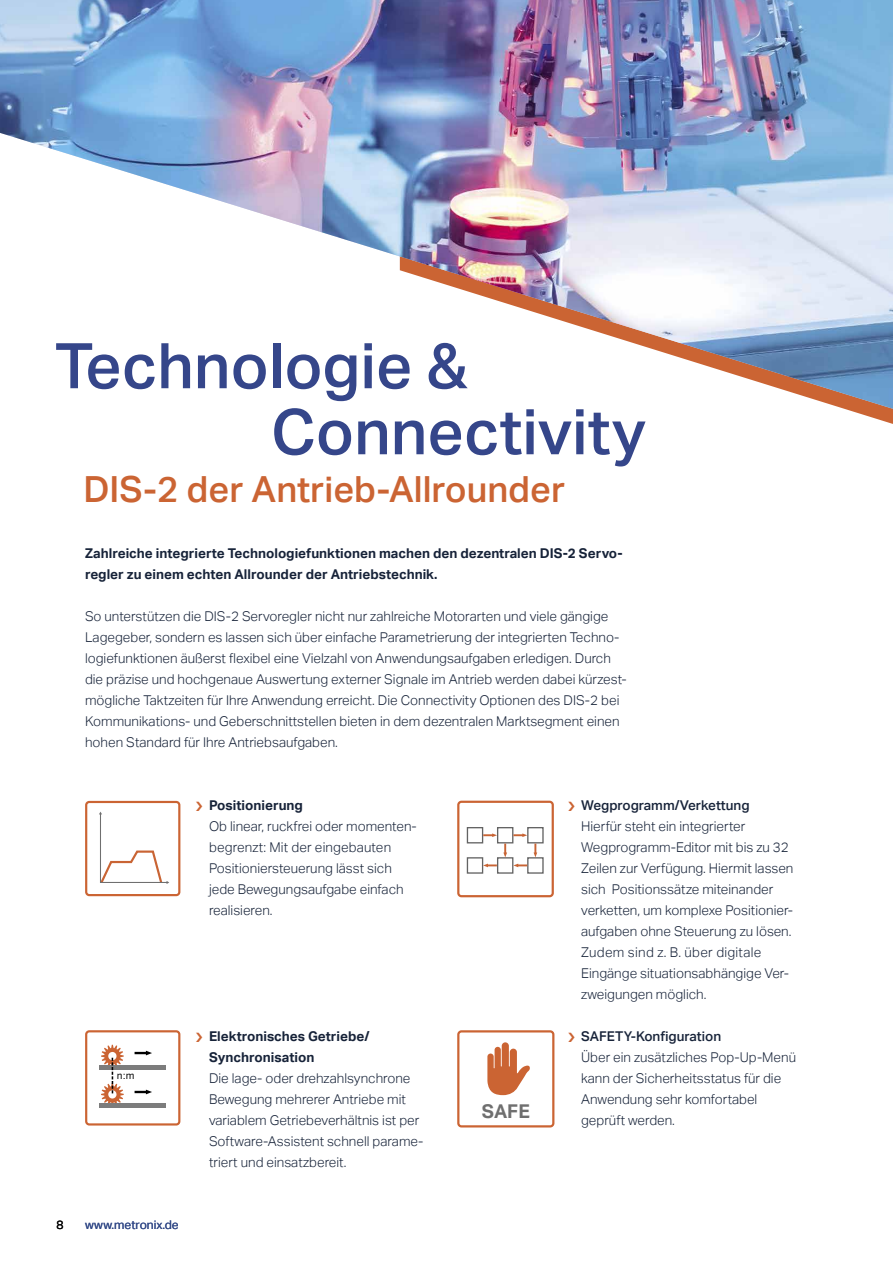
<style>
.page{position:relative;width:893px;height:1263px;background:#fff}
.page>*{position:absolute;margin:0;border:0;box-sizing:border-box;transform-origin:0 0}
.t1{font:500 63px/66px "Aktiv Grotesk";color:#35468a}
.t2{font:500 36px "Aktiv Grotesk";color:#cb6433}
.t3{font:700 19.05px "Aktiv Grotesk";color:#6f6f6f}
.t4{font:300 13.5px/21px "Aktiv Grotesk";color:#172339}
.t5{font:700 13.5px/21px "Aktiv Grotesk";color:#172339}
.t6{font:500 13.5px "Aktiv Grotesk";color:#172339}
.t7{font:12px "Aktiv Grotesk";color:#324987}
.t8{font:12px "Aktiv Grotesk";color:#000}
.t9{font:10.5px "Syntax LT Std";color:#000}
</style>
<div class="page">
<img style="left:0;top:0;width:893px;height:409px">
<div style="left:457px;top:801px;width:97px;height:96px;border:2px solid #cb6433;border-radius:3px"></div>
<div style="left:467px;top:827px;width:16px;height:16px;border:1px solid #636363"></div>
<div style="left:467px;top:857px;width:16px;height:17px;border:1px solid #636363"></div>
<div style="left:497px;top:827px;width:16px;height:16px;border:1px solid #636363"></div>
<div style="left:497px;top:857px;width:16px;height:17px;border:1px solid #636363"></div>
<div style="left:527px;top:827px;width:17px;height:16px;border:1px solid #636363"></div>
<div style="left:527px;top:857px;width:17px;height:17px;border:1px solid #636363"></div>
<svg style="left:483px;top:833px;width:14px;height:4px"></svg>
<svg style="left:513px;top:833px;width:14px;height:4px"></svg>
<svg style="left:513px;top:864px;width:14px;height:3px"></svg>
<svg style="left:503px;top:843px;width:4px;height:14px"></svg>
<svg style="left:534px;top:843px;width:3px;height:14px"></svg>
<svg style="left:483px;top:864px;width:14px;height:3px"></svg>
<div style="left:85px;top:801px;width:95px;height:95px;border:2px solid #cb6433;border-radius:3px"></div>
<svg style="left:99px;top:812px;width:70px;height:72px"></svg>
<div style="left:85px;top:1030px;width:95px;height:95px;border:2px solid #cb6433;border-radius:3px"></div>
<div style="left:100px;top:1103px;width:66px;height:5px;background:#7c7c7c"></div>
<div style="left:100px;top:1065px;width:66px;height:5px;background:#7c7c7c"></div>
<svg style="left:101px;top:1045px;width:23px;height:58px"></svg>
<svg style="left:135px;top:1089px;width:17px;height:5px"></svg>
<svg style="left:135px;top:1051px;width:17px;height:4px"></svg>
<div style="left:457px;top:1030px;width:97px;height:97px;border:2px solid #cb6433;border-radius:3px"></div>
<svg style="left:487px;top:1042px;width:43px;height:53px"></svg>
<h1 class="t1" style="left:271px;top:333px;width:377px;text-indent:-216px">Technologie &amp;<br>Connectivity</h1>
<h2 class="t2" style="left:83px;top:468px;width:483px">DIS-2 der Antrieb-Allrounder</h2>
<p class="t5" style="left:85px;top:543px;width:539px">Zahlreiche integrierte Technologiefunktionen machen den dezentralen DIS-2 Servo&shy;regler zu einem echten Allrounder der Antriebstechnik.</p>
<p class="t4" style="left:85px;top:606px;width:543px">So unterstützen die DIS-2 Servoregler nicht nur zahlreiche Motorarten und viele gängige Lagegeber, sondern es lassen sich über einfache Parametrierung der integrierten Techno&shy;logiefunktionen äußerst flexibel eine Vielzahl von Anwendungsaufgaben erledigen. Durch die präzise und hochgenaue Auswertung externer Signale im Antrieb werden dabei kürzest&shy;mögliche Taktzeiten für Ihre Anwendung erreicht. Die Connectivity Optionen des DIS-2 bei Kommunikations- und Geberschnittstellen bieten in dem dezentralen Marktsegment einen hohen Standard für Ihre Antriebsaufgaben.</p>
<p class="t5" style="left:209px;top:795px;width:95px">Positionierung</p>
<p class="t4" style="left:209px;top:816px;width:209px">Ob linear, ruckfrei oder momenten&shy;begrenzt: Mit der eingebauten<br>Positioniersteuerung lässt sich jede Bewegungsaufgabe einfach realisieren.</p>
<p class="t9" style="left:117px;top:1069px;width:19px">n:m</p>
<p class="t8" style="left:57px;top:1218px;width:9px">8</p>
<p class="t7" style="left:85px;top:1218px;width:95px">www.metronix.de</p>
<p class="t5" style="left:209px;top:1026px;width:162px">Elektronisches Getriebe/<br>Synchronisation</p>
<p class="t4" style="left:209px;top:1068px;width:216px">Die lage- oder drehzahlsynchrone Bewegung mehrerer Antriebe mit variablem Getriebeverhältnis ist per Software-Assistent schnell parame&shy;triert und einsatzbereit.</p>
<h3 class="t3" style="left:482px;top:1100px;width:50px">SAFE</h3>
<p class="t6" style="left:581px;top:797px;width:170px">Wegprogramm/Verkettung</p>
<p class="t4" style="left:581px;top:816px;width:214px">Hierfür steht ein integrierter<br>Wegprogramm-Editor mit bis zu 32<br>Zeilen zur Verfügung. Hiermit lassen sich Positionssätze miteinander verketten, um komplexe Positionier&shy;aufgaben ohne Steuerung zu lösen.<br>Zudem sind z. B. über digitale<br>Eingänge situationsabhängige Ver&shy;zweigungen möglich.</p>
<p class="t6" style="left:581px;top:1028px;width:142px">SAFETY-Konfiguration</p>
<p class="t4" style="left:581px;top:1047px;width:216px">Über ein zusätzliches Pop-Up-Menü kann der Sicherheitsstatus für die<br>Anwendung sehr komfortabel geprüft werden.</p>
</div>
